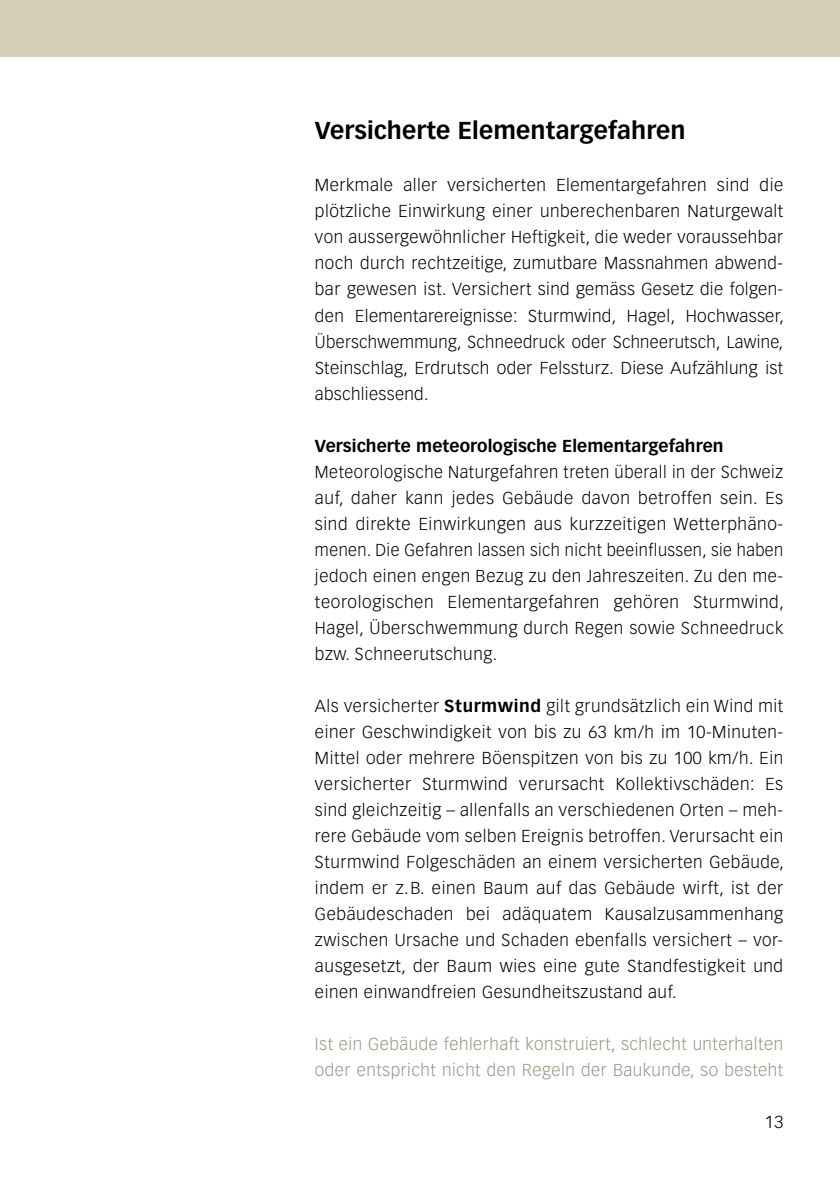
<style>
.page{position:relative;width:840px;height:1191px;background:#fff}
.page>*{position:absolute;margin:0;border:0;box-sizing:border-box;transform-origin:0 0}
.t1{font:700 24px "Vectora LH";letter-spacing:.005em;color:#000}
.t2{font:300 17px/26px "Vectora LH";letter-spacing:.035em;color:#000;text-align:justify}
.t3{font:300 17px/26px "Vectora LH";letter-spacing:.03em;color:#999684}
.t4{font:700 17px "Vectora LH";letter-spacing:.005em;color:#000}
.s1{font-weight:700}
</style>
<div class="page">
<div style="left:0;top:0;width:839px;height:57px;background:#d5d0b9"></div>
<h1 class="t1" style="left:315px;top:116px;width:372px">Versicherte Elementargefahren</h1>
<p class="t2" style="left:315px;top:173px;width:470px">Merkmale aller versicherten Elementargefahren sind die plötzliche Einwirkung einer unberechenbaren Naturgewalt von aussergewöhnlicher Heftigkeit, die weder voraussehbar noch durch rechtzeitige, zumutbare Massnahmen abwend&shy;bar gewesen ist. Versichert sind gemäss Gesetz die folgen&shy;den Elementarereignisse: Sturmwind, Hagel, Hochwasser, Überschwemmung, Schneedruck oder Schneerutsch, Lawine, Steinschlag, Erdrutsch oder Felssturz. Diese Aufzählung ist abschliessend.</p>
<p class="t4" style="left:315px;top:435px;width:410px">Versicherte meteorologische Elementargefahren</p>
<p class="t2" style="left:315px;top:459px;width:470px">Meteorologische Naturgefahren treten überall in der Schweiz auf, daher kann jedes Gebäude davon betroffen sein. Es sind direkte Einwirkungen aus kurzzeitigen Wetterphäno&shy;menen. Die Gefahren lassen sich nicht beeinflussen, sie haben jedoch einen engen Bezug zu den Jahreszeiten. Zu den me&shy;teorologischen Elementargefahren gehören Sturmwind, Hagel, Überschwemmung durch Regen sowie Schneedruck bzw. Schneerutschung.</p>
<p class="t2" style="left:315px;top:693px;width:470px">Als versicherter <span class="s1">Sturmwind</span> gilt grundsätzlich ein Wind mit einer Geschwindigkeit von bis zu 63 km/h im 10-Minuten-Mittel oder mehrere Böenspitzen von bis zu 100 km/h. Ein versicherter Sturmwind verursacht Kollektivschäden: Es sind gleichzeitig – allenfalls an verschiedenen Orten – meh&shy;rere Gebäude vom selben Ereignis betroffen. Verursacht ein Sturmwind Folgeschäden an einem versicherten Gebäude, indem er z.B. einen Baum auf das Gebäude wirft, ist der Gebäudeschaden bei adäquatem Kausalzusammenhang zwischen Ursache und Schaden ebenfalls versichert – vor&shy;ausgesetzt, der Baum wies eine gute Standfestigkeit und einen einwandfreien Gesundheitszustand auf.</p>
<p class="t3" style="left:315px;top:1031px;width:469px">Ist ein Gebäude fehlerhaft konstruiert, schlecht unterhalten oder entspricht nicht den Regeln der Baukunde, so besteht</p>
<p class="t2" style="left:764px;top:1109px;width:20px">13</p>
</div>
